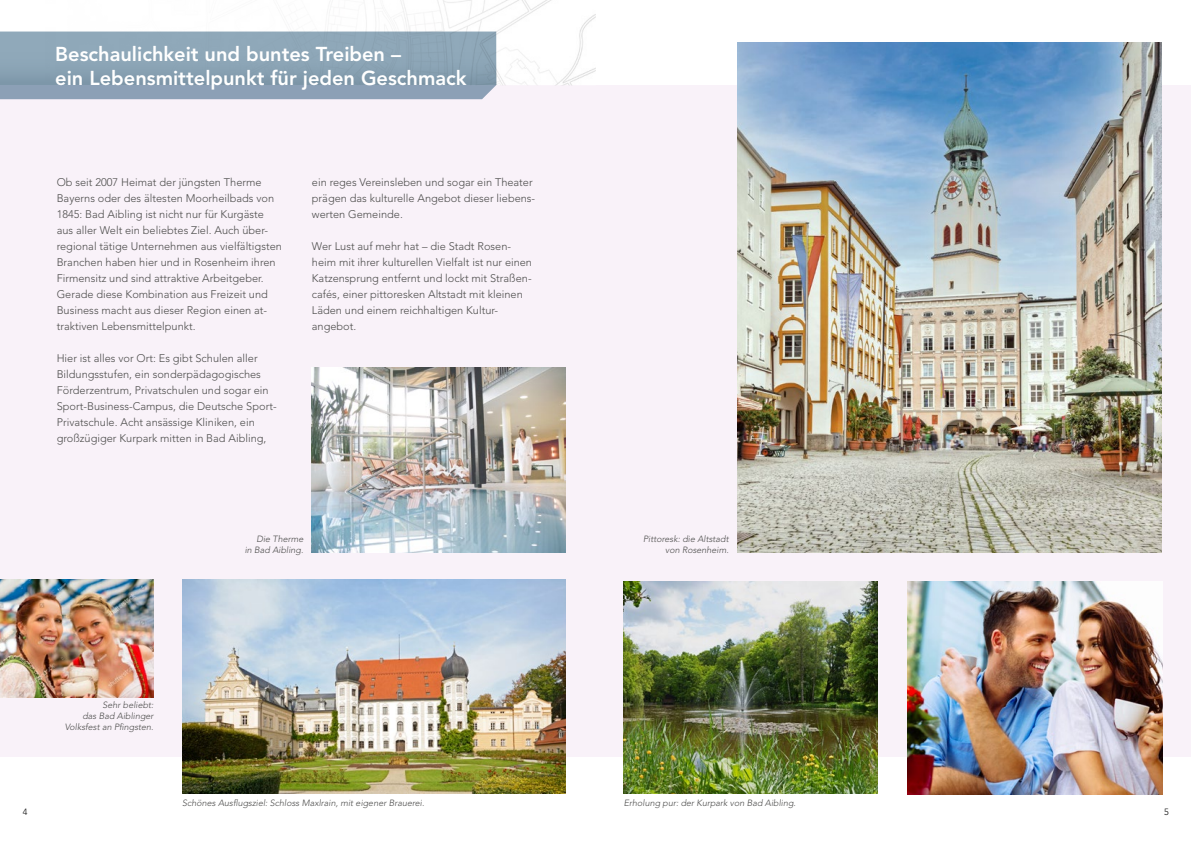
<style>
.page{position:relative;width:1191px;height:842px;background:#fff}
.page>*{position:absolute;margin:0;border:0;box-sizing:border-box;transform-origin:0 0}
.t1{font:800 20px/24px "Avenir LT Std";color:#fff}
.t2{font:300 11px/16px "Avenir LT Std";color:#4e4e4d}
.t3{font:italic 300 9px/11px "Avenir LT";color:#4e4e4d;text-align:right}
.t4{font:300 9px "Avenir LT Std";color:#000}
</style>
<div class="page">
<div style="left:0;top:85px;width:1191px;height:672px;background:#f9f2f9"></div>
<img style="left:0;top:0;width:595px;height:85px">
<img style="left:737px;top:43px;width:424px;height:510px">
<img style="left:624px;top:581px;width:253px;height:213px">
<img style="left:907px;top:581px;width:255px;height:213px">
<img style="left:183px;top:579px;width:383px;height:215px">
<img style="left:0;top:579px;width:153px;height:118px">
<img style="left:312px;top:368px;width:254px;height:185px">
<svg style="left:0;top:32px;width:496px;height:67px;background:#8ea4b7"></svg>
<div style="left:0;top:43px;width:496px;height:42px;background:linear-gradient(to right,#8aa3b5,#88a0b1)"></div>
<h1 class="t1" style="left:55px;top:42px;width:413px">Beschaulichkeit und buntes Treiben –<br>ein Lebensmittelpunkt für jeden Geschmack</h1>
<p class="t2" style="left:57px;top:174px;width:227px">Ob seit 2007 Heimat der jüngsten Therme Bayerns oder des ältesten Moorheilbads von 1845: Bad Aibling ist nicht nur für Kurgäste aus aller Welt ein beliebtes Ziel. Auch über&shy;regional tätige Unternehmen aus vielfältigsten Branchen haben hier und in Rosenheim ihren Firmensitz und sind attraktive Arbeitgeber.<br>Gerade diese Kombination aus Freizeit und Business macht aus dieser Region einen at&shy;traktiven Lebensmittelpunkt.</p>
<p class="t2" style="left:57px;top:350px;width:221px">Hier ist alles vor Ort: Es gibt Schulen aller Bildungsstufen, ein sonderpädagogisches Förderzentrum, Privatschulen und sogar ein Sport-Business-Campus, die Deutsche Sport-Privatschule. Acht ansässige Kliniken, ein großzügiger Kurpark mitten in Bad Aibling,</p>
<p class="t2" style="left:312px;top:174px;width:225px">ein reges Vereinsleben und sogar ein Theater prägen das kulturelle Angebot dieser liebens&shy;werten Gemeinde.</p>
<p class="t2" style="left:312px;top:238px;width:222px">Wer Lust auf mehr hat – die Stadt Rosen&shy;heim mit ihrer kulturellen Vielfalt ist nur einen Katzensprung entfernt und lockt mit Straßen&shy;cafés, einer pittoresken Altstadt mit kleinen Läden und einem reichhaltigen Kultur&shy;angebot.</p>
<p class="t3" style="left:245px;top:533px;width:60px">Die Therme<br>in Bad Aibling.</p>
<p class="t3" style="left:65px;top:700px;width:90px">Sehr beliebt:<br>das Bad Aiblinger<br>Volksfest an Pfingsten.</p>
<p class="t3" style="left:643px;top:533px;width:87px">Pittoresk: die Altstadt von Rosenheim.</p>
<p class="t3" style="left:182px;top:797px;width:244px">Schönes Ausflugsziel: Schloss Maxlrain, mit eigener Brauerei.</p>
<p class="t3" style="left:624px;top:797px;width:174px">Erholung pur: der Kurpark von Bad Aibling.</p>
<p class="t4" style="left:23px;top:806px;width:6px">4</p>
<p class="t4" style="left:1164px;top:806px;width:6px">5</p>
</div>
